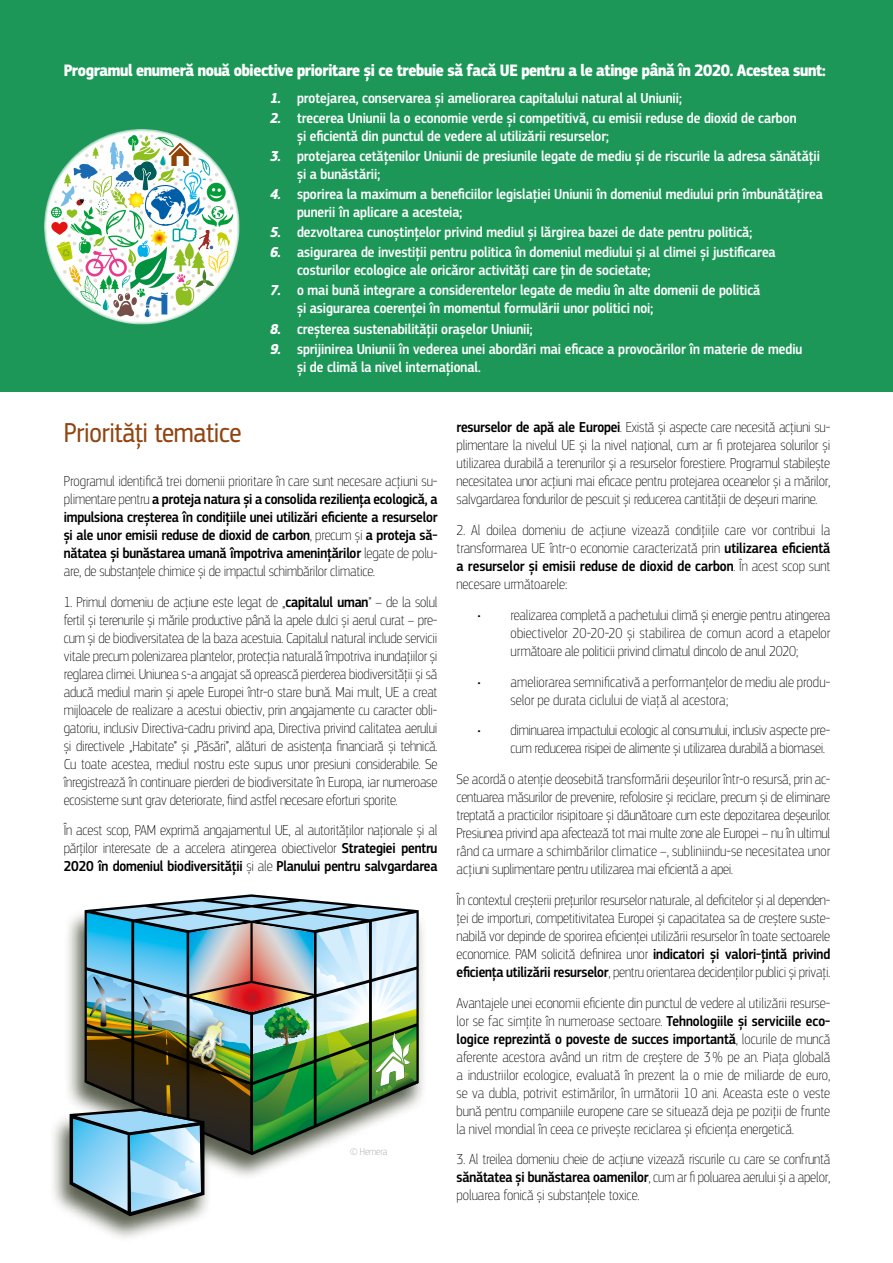
<style>
.page{position:relative;width:893px;height:1263px;background:#fff}
.page>*{position:absolute;margin:0;border:0;box-sizing:border-box;transform-origin:0 0}
.t1{font:28.5px "EC Square Sans Cond Pro";letter-spacing:-.01em;color:#914410}
.t2{font:700 17.25px "EC Square Sans Cond Pro";letter-spacing:-.02em;color:#fff}
.t3{font:100 15px/18px "EC Square Sans Cond Pro";letter-spacing:-.01em;color:#000;text-align:justify}
.t4{font:500 15px/18px "EC Square Sans Cond Pro";color:#fff}
.t5{font:500 15px/18px "EC Square Sans Cond Pro";letter-spacing:-.01em;color:#000;text-align:justify}
.t6{font:100 10.5px "EC Square Sans Cond Pro";color:#9f9f9f}
.s1{font-weight:700;font-style:italic}
.s2{font-weight:100}
.s3{font-weight:500}
</style>
<div class="page">
<div style="left:0;top:0;width:893px;height:391px;background:#1c9758"></div>
<div style="left:50px;top:894px;width:377px;height:349px;background:#282f1a;opacity:.75"></div>
<img style="left:70px;top:894px;width:348px;height:322px">
<svg style="left:44px;top:129px;width:196px;height:195px"></svg>
<svg style="left:50px;top:135px;width:183px;height:183px;background:#aed1b9"></svg>
<p class="t2" style="left:64px;top:60px;width:763px">Programul enumeră nouă obiective prioritare și ce trebuie să facă UE pentru a le atinge până în 2020. Acestea sunt:</p>
<p class="t4" style="left:270px;top:89px;width:413px"><span class="s1">1.</span> protejarea, conservarea și ameliorarea capitalului natural al Uniunii;</p>
<p class="t4" style="left:297px;top:109px;width:501px;text-indent:-27px"><span class="s1">2.</span> trecerea Uniunii la o economie verde și competitivă, cu emisii reduse de dioxid de carbon și eficientă din punctul de vedere al utilizării resurselor;</p>
<p class="t4" style="left:297px;top:147px;width:524px;text-indent:-27px"><span class="s1">3.</span> protejarea cetățenilor Uniunii de presiunile legate de mediu și de riscurile la adresa sănătății și a bunăstării;</p>
<p class="t4" style="left:297px;top:185px;width:527px;text-indent:-27px"><span class="s1">4.</span> sporirea la maximum a beneficiilor legislației Uniunii în domeniul mediului prin îmbunătățirea punerii în aplicare a acesteia;</p>
<p class="t4" style="left:270px;top:224px;width:484px"><span class="s1">5.</span> dezvoltarea cunoștințelor privind mediul și lărgirea bazei de date pentru politică;</p>
<p class="t4" style="left:297px;top:244px;width:480px;text-indent:-27px"><span class="s1">6.</span> asigurarea de investiții pentru politica în domeniul mediului și al climei și justificarea costurilor ecologice ale oricăror activități care țin de societate;</p>
<p class="t4" style="left:297px;top:282px;width:465px;text-indent:-27px"><span class="s1">7.</span> o mai bună integrare a considerentelor legate de mediu în alte domenii de politică și asigurarea coerenței în momentul formulării unor politici noi;</p>
<p class="t4" style="left:270px;top:320px;width:264px"><span class="s1">8.</span> creșterea sustenabilității orașelor Uniunii;</p>
<p class="t4" style="left:297px;top:340px;width:507px;text-indent:-27px"><span class="s1">9.</span> sprijinirea Uniunii în vederea unei abordări mai eficace a provocărilor în materie de mediu și de climă la nivel internațional.</p>
<h1 class="t1" style="left:64px;top:417px;width:179px">Priorități tematice</h1>
<p class="t5" style="left:64px;top:472px;width:375px"><span class="s2">Programul identifică trei domenii prioritare în care sunt necesare acțiuni su&shy;plimentare pentru</span> a proteja natura și a consolida reziliența ecologică, a impulsiona creșterea în condițiile unei utilizări eficiente a resurselor și ale unor emisii reduse de dioxid de carbon<span class="s2">, precum și</span> a proteja să&shy;nătatea și bunăstarea umană împotriva amenințărilor <span class="s2">legate de polu&shy;are, de substanțele chimice și de impactul schimbărilor climatice.</span></p>
<p class="t3" style="left:64px;top:593px;width:375px">1. Primul domeniu de acțiune este legat de „<span class="s3">capitalul uman</span>” – de la solul fertil și terenurile și mările productive până la apele dulci și aerul curat – pre&shy;cum și de biodiversitatea de la baza acestuia. Capitalul natural include servicii vitale precum polenizarea plantelor, protecția naturală împotriva inundațiilor și reglarea climei. Uniunea s-a angajat să oprească pierderea biodiversității și să aducă mediul marin și apele Europei într-o stare bună. Mai mult, UE a creat mijloacele de realizare a acestui obiectiv, prin angajamente cu caracter obli&shy;gatoriu, inclusiv Directiva-cadru privind apa, Directiva privind calitatea aerului și directivele „Habitate” și „Păsări”, alături de asistența financiară și tehnică.<br>Cu toate acestea, mediul nostru este supus unor presiuni considerabile. Se înregistrează în continuare pierderi de biodiversitate în Europa, iar numeroase ecosisteme sunt grav deteriorate, fiind astfel necesare eforturi sporite.</p>
<p class="t3" style="left:64px;top:821px;width:375px">În acest scop, PAM exprimă angajamentul UE, al autorităților naționale și al părților interesate de a accelera atingerea obiectivelor <span class="s3">Strategiei pentru 2020 în domeniul biodiversității</span> și ale <span class="s3">Planului pentru salvgardarea</span></p>
<p class="t6" style="left:350px;top:1146px;width:39px">© Hemera</p>
<p class="t3" style="left:457px;top:418px;width:375px"><span class="s3">resurselor de apă ale Europei</span>. Există și aspecte care necesită acțiuni su&shy;plimentare la nivelul UE și la nivel național, cum ar fi protejarea solurilor și utilizarea durabilă a terenurilor și a resurselor forestiere. Programul stabilește necesitatea unor acțiuni mai eficace pentru protejarea oceanelor și a mărilor, salvgardarea fondurilor de pescuit și reducerea cantității de deșeuri marine.</p>
<p class="t3" style="left:457px;top:521px;width:375px">2. Al doilea domeniu de acțiune vizează condițiile care vor contribui la transformarea UE într-o economie caracterizată prin <span class="s3">utilizarea eficientă a resurselor și emisii reduse de dioxid de carbon</span>. În acest scop sunt necesare următoarele:</p>
<p class="t3" style="left:511px;top:606px;width:321px;text-indent:-33px">• realizarea completă a pachetului climă și energie pentru atingerea obiectivelor 20-20-20 și stabilirea de comun acord a etapelor următoare ale politicii privind climatul dincolo de anul 2020;</p>
<p class="t3" style="left:511px;top:673px;width:321px;text-indent:-33px">• ameliorarea semnificativă a performanțelor de mediu ale produ&shy;selor pe durata ciclului de viață al acestora;</p>
<p class="t3" style="left:511px;top:721px;width:321px;text-indent:-33px">• diminuarea impactului ecologic al consumului, inclusiv aspecte pre&shy;cum reducerea risipei de alimente și utilizarea durabilă a biomasei.</p>
<p class="t3" style="left:457px;top:770px;width:375px">Se acordă o atenție deosebită transformării deșeurilor într-o resursă, prin ac&shy;centuarea măsurilor de prevenire, refolosire și reciclare, precum și de eliminare treptată a practicilor risipitoare și dăunătoare cum este depozitarea deșeurilor.<br>Presiunea privind apa afectează tot mai multe zone ale Europei – nu în ultimul rând ca urmare a schimbărilor climatice –, subliniindu-se necesitatea unor acțiuni suplimentare pentru utilizarea mai eficientă a apei.</p>
<p class="t3" style="left:457px;top:891px;width:375px">În contextul creșterii prețurilor resurselor naturale, al deficitelor și al dependen&shy;ței de importuri, competitivitatea Europei și capacitatea sa de creștere suste&shy;nabilă vor depinde de sporirea eficienței utilizării resurselor în toate sectoarele economice. PAM solicită definirea unor <span class="s3">indicatori și valori-țintă privind eficiența utilizării resurselor</span>, pentru orientarea decidenților publici și privați.</p>
<p class="t3" style="left:457px;top:994px;width:375px">Avantajele unei economii eficiente din punctul de vedere al utilizării resurse&shy;lor se fac simțite în numeroase sectoare. <span class="s3">Tehnologiile și serviciile eco&shy;logice reprezintă o poveste de succes importantă</span>, locurile de muncă aferente acestora având un ritm de creștere de 3% pe an. Piața globală a industriilor ecologice, evaluată în prezent la o mie de miliarde de euro, se va dubla, potrivit estimărilor, în următorii 10 ani. Aceasta este o veste bună pentru companiile europene care se situează deja pe poziții de frunte la nivel mondial în ceea ce privește reciclarea și eficiența energetică.</p>
<p class="t3" style="left:457px;top:1150px;width:375px">3. Al treilea domeniu cheie de acțiune vizează riscurile cu care se confruntă <span class="s3">sănătatea și bunăstarea oamenilor</span>, cum ar fi poluarea aerului și a apelor, poluarea fonică și substanțele toxice.</p>
</div>
